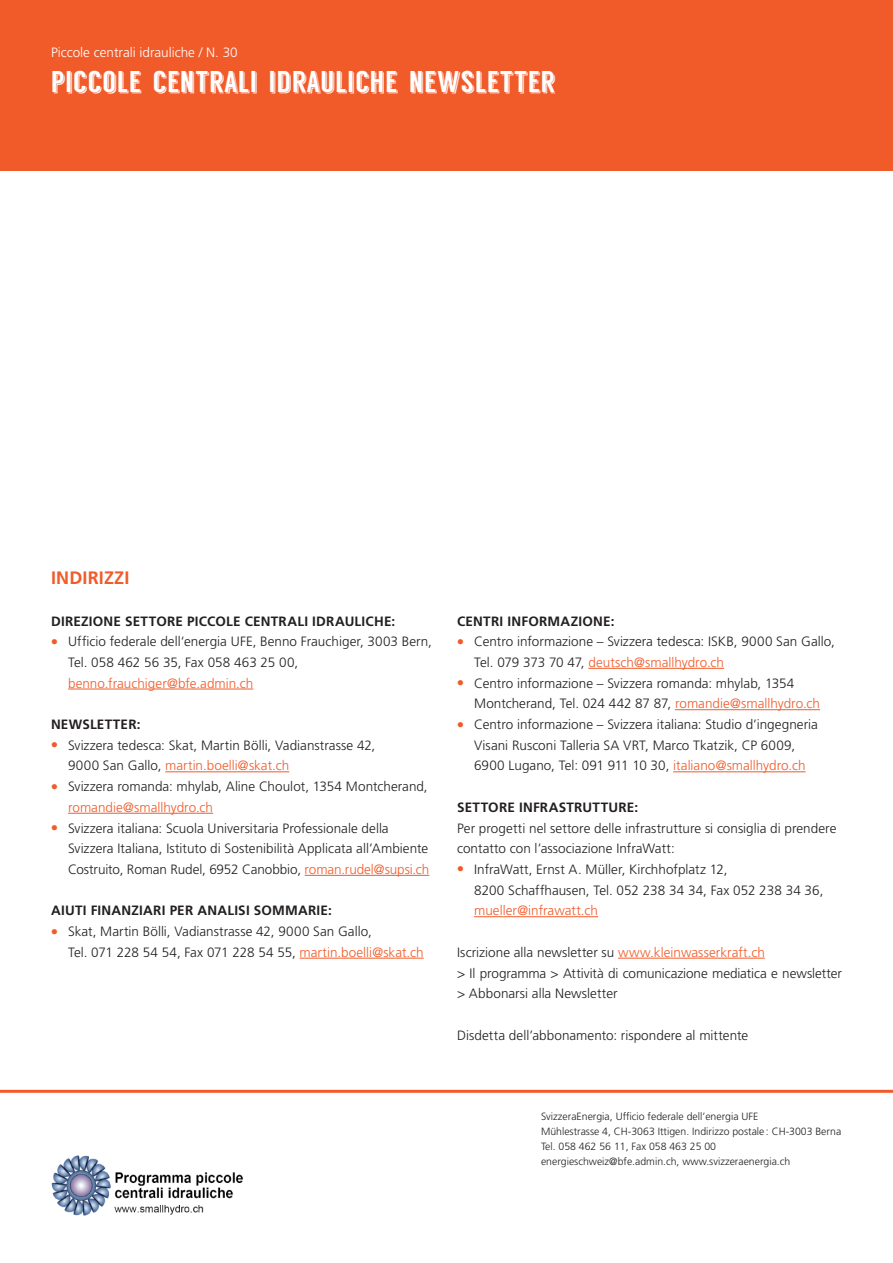
<style>
.page{position:relative;width:893px;height:1263px;background:#fff}
.page>*{position:absolute;margin:0;border:0;box-sizing:border-box;transform-origin:0 0}
.Merkblattzwischentit{font:30px "Langdon";color:#fff}
.Kapitel_Zwischentite{font:700 18px "Frutiger LT Std";letter-spacing:.01em;color:#f15b2a}
.Indent_01{font:300 13.5px/20.7px "Frutiger LT Std";color:#231f20}
.Fliesstext{font:300 13.5px/20.7px "Frutiger LT Std";color:#231f20}
.Paragraphentitel{font:700 13.5px "Frutiger LT Std";letter-spacing:.015em;color:#231f20}
.Zielpublikum{font:300 13.5px "Frutiger LT Std";color:#fff}
.Impressum{font:300 10.5px "Frutiger LT Std";color:#231f20}
.s1{color:#f15b2a}
</style>
<div class="page">
<hr style="left:0;top:1090px;width:893px;height:3px;background:#f15b2a">
<div style="left:0;top:0;width:893px;height:170px;background:#f15b2a"></div>
<hr style="left:68px;top:689px;width:185px;height:1px;background:#f15b2a">
<hr style="left:165px;top:771px;width:124px;height:1px;background:#f15b2a">
<hr style="left:68px;top:813px;width:145px;height:1px;background:#f15b2a">
<hr style="left:305px;top:875px;width:124px;height:1px;background:#f15b2a">
<hr style="left:300px;top:958px;width:124px;height:1px;background:#f15b2a">
<hr style="left:588px;top:668px;width:136px;height:1px;background:#f15b2a">
<hr style="left:675px;top:709px;width:145px;height:1px;background:#f15b2a">
<hr style="left:673px;top:771px;width:133px;height:1px;background:#f15b2a">
<hr style="left:474px;top:916px;width:124px;height:1px;background:#f15b2a">
<hr style="left:618px;top:958px;width:147px;height:1px;background:#f15b2a">
<img style="left:51px;top:1156px;width:192px;height:59px">
<p class="Zielpublikum" style="left:51px;top:45px;width:188px">Piccole centrali idrauliche / N. 30</p>
<p class="Merkblattzwischentit" style="left:51px;top:66px;width:506px">PICCOLE CENTRALI IDRAULICHE NEWSLETTER</p>
<p class="Kapitel_Zwischentite" style="left:51px;top:567px;width:80px">INDIRIZZI</p>
<p class="Paragraphentitel" style="left:51px;top:613px;width:346px">DIREZIONE SETTORE PICCOLE CENTRALI IDRAULICHE:</p>
<p class="Indent_01" style="left:68px;top:631px;width:365px;text-indent:-17px"><span class="s1">●</span> Ufficio federale dell‘energia UFE, Benno Frauchiger, 3003 Bern,<br>Tel. 058 462 56 35, Fax 058 463 25 00, <span class="s1">benno.frauchiger@bfe.admin.ch</span></p>
<p class="Paragraphentitel" style="left:51px;top:716px;width:91px">NEWSLETTER:</p>
<p class="Indent_01" style="left:68px;top:735px;width:309px;text-indent:-17px"><span class="s1">●</span> Svizzera tedesca: Skat, Martin Bölli, Vadianstrasse 42,<br>9000 San Gallo, <span class="s1">martin.boelli@skat.ch</span></p>
<p class="Indent_01" style="left:68px;top:776px;width:361px;text-indent:-17px"><span class="s1">●</span> Svizzera romanda: mhylab, Aline Choulot, 1354 Montcherand, <span class="s1">romandie@smallhydro.ch</span></p>
<p class="Indent_01" style="left:68px;top:818px;width:363px;text-indent:-17px"><span class="s1">●</span> Svizzera italiana: Scuola Universitaria Professionale della<br>Svizzera Italiana, Istituto di Sostenibilità Applicata all’Ambiente<br>Costruito, Roman Rudel, 6952 Canobbio, <span class="s1">roman.rudel@supsi.ch</span></p>
<p class="Paragraphentitel" style="left:51px;top:903px;width:282px">AIUTI FINANZIARI PER ANALISI SOMMARIE:</p>
<p class="Indent_01" style="left:68px;top:921px;width:357px;text-indent:-17px"><span class="s1">●</span> Skat, Martin Bölli, Vadianstrasse 42, 9000 San Gallo,<br>Tel. 071 228 54 54, Fax 071 228 54 55, <span class="s1">martin.boelli@skat.ch</span></p>
<p class="Paragraphentitel" style="left:457px;top:613px;width:159px">CENTRI INFORMAZIONE:</p>
<p class="Indent_01" style="left:474px;top:631px;width:362px;text-indent:-17px"><span class="s1">●</span> Centro informazione – Svizzera tedesca: ISKB, 9000 San Gallo,<br>Tel. 079 373 70 47, <span class="s1">deutsch@smallhydro.ch</span></p>
<p class="Indent_01" style="left:474px;top:673px;width:347px;text-indent:-17px"><span class="s1">●</span> Centro informazione – Svizzera romanda: mhylab, 1354<br>Montcherand, Tel. 024 442 87 87, <span class="s1">romandie@smallhydro.ch</span></p>
<p class="Indent_01" style="left:457px;top:714px;width:362px;text-align:center"><span class="s1">●</span> Centro informazione – Svizzera italiana: Studio d’ingegneria<br>Visani Rusconi Talleria SA VRT, Marco Tkatzik, CP 6009,<br>6900 Lugano, Tel: 091 911 10 30, <span class="s1">italiano@smallhydro.ch</span></p>
<p class="Paragraphentitel" style="left:457px;top:799px;width:183px">SETTORE INFRASTRUTTURE:</p>
<p class="Fliesstext" style="left:457px;top:818px;width:381px">Per progetti nel settore delle infrastrutture si consiglia di prendere contatto con l’associazione InfraWatt:</p>
<p class="Indent_01" style="left:474px;top:859px;width:351px;text-indent:-17px"><span class="s1">●</span> InfraWatt, Ernst A. Müller, Kirchhofplatz 12,<br>8200 Schaffhausen, Tel. 052 238 34 34, Fax 052 238 34 36, <span class="s1">mueller@infrawatt.ch</span></p>
<p class="Fliesstext" style="left:457px;top:942px;width:309px">Iscrizione alla newsletter su <span class="s1">www.kleinwasserkraft.ch</span></p>
<p class="Fliesstext" style="left:457px;top:963px;width:386px">&gt; Il programma &gt; Attività di comunicazione mediatica e newsletter &gt; Abbonarsi alla Newsletter</p>
<p class="Fliesstext" style="left:457px;top:1025px;width:293px">Disdetta dell’abbonamento: rispondere al mittente</p>
<p class="Impressum" style="left:541px;top:1110px;width:219px">SvizzeraEnergia, Ufficio federale dell’energia UFE</p>
<p class="Impressum" style="left:541px;top:1125px;width:302px">Mühlestrasse 4, CH-3063 Ittigen. Indirizzo postale : CH-3003 Berna</p>
<p class="Impressum" style="left:541px;top:1140px;width:177px">Tel. 058 462 56 11, Fax 058 463 25 00</p>
<p class="Impressum" style="left:541px;top:1155px;width:251px">energieschweiz@bfe.admin.ch, www.svizzeraenergia.ch</p>
</div>
